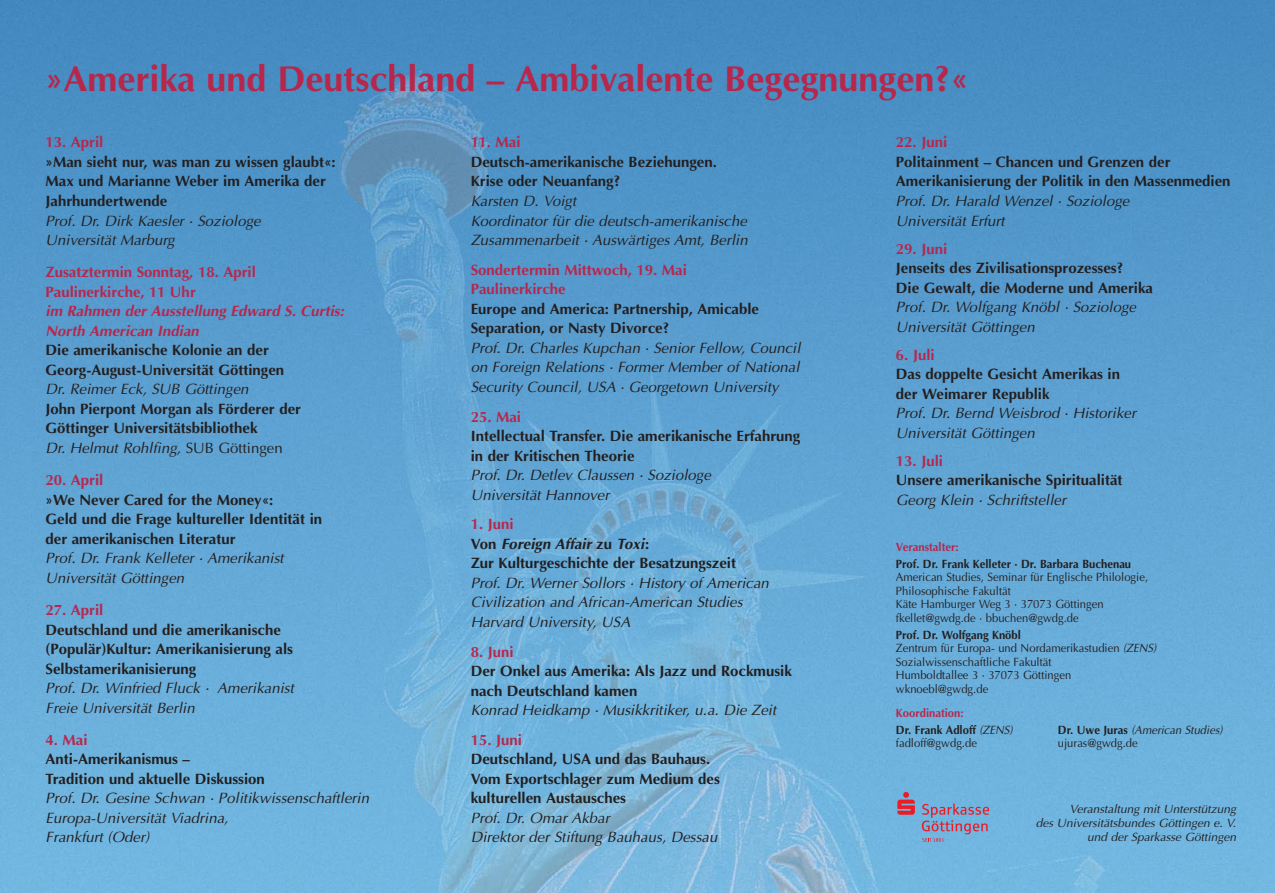
<style>
.page{position:relative;width:1275px;height:893px;background:#fff}
.page>*{position:absolute;margin:0;border:0;box-sizing:border-box;transform-origin:0 0}
.t1{font:700 36px "Optima";color:#b7274c}
.t2{font:700 15px/19.5px "Optima";color:#231f20}
.t3{font:italic 15px/19.5px "Optima";color:#231f20}
.t4{font:700 15px/19.5px "Optima";color:#b7274c}
.t5{font:italic 700 15px/19.5px "Optima";color:#b7274c}
.t6{font:12px/13.5px "Optima";color:#231f20;scale:.94 1}
.t7{font:italic 12px/13.6px "Optima";color:#231f20;text-align:right}
.t8{font:700 12px/16.6px "Optima";color:#231f20;scale:.94 1}
.t9{font:italic 12px "Optima";color:#231f20;scale:.94 1}
.t10{font:700 12px "Optima";color:#b7274c;scale:.94 1}
.s1{font-weight:400;font-style:italic}
.s2{font-weight:400}
.s3{color:#b7274c}
.s4{font-style:italic}
.s5{font-weight:700}
.s6{font-weight:700;font-style:normal}
</style>
<div class="page">
<img style="left:0;top:0;width:1275px;height:892px">
<svg style="left:897px;top:792px;width:18px;height:22px"></svg>
<svg style="left:922px;top:803px;width:67px;height:38px;background:#8897ba"></svg>
<h1 class="t1" style="left:46px;top:64px;width:925px">»Amerika und Deutschland – Ambivalente Begegnungen?«</h1>
<p class="t4" style="left:46px;top:134px;width:59px">13. April</p>
<p class="t2" style="left:46px;top:154px;width:292px">»Man sieht nur, was man zu wissen glaubt«:<br>Max und Marianne Weber im Amerika der<br>Jahrhundertwende</p>
<p class="t3" style="left:46px;top:212px;width:217px">Prof. Dr. Dirk Kaesler · Soziologe<br>Universität Marburg</p>
<p class="t4" style="left:46px;top:264px;width:212px">Zusatztermin Sonntag, 18. April<br>Paulinerkirche, 11 Uhr</p>
<p class="t5" style="left:46px;top:303px;width:300px">im Rahmen der Ausstellung Edward S. Curtis:<br>North American Indian</p>
<p class="t2" style="left:46px;top:342px;width:240px">Die amerikanische Kolonie an der<br>Georg-August-Universität Göttingen</p>
<p class="t3" style="left:46px;top:381px;width:205px">Dr. Reimer Eck, SUB Göttingen</p>
<p class="t2" style="left:46px;top:400px;width:257px">John Pierpont Morgan als Förderer der<br>Göttinger Universitätsbibliothek<br><span class="s1">Dr. Helmut Rohlfing,</span> <span class="s2">SUB Göttingen</span></p>
<p class="t4" style="left:46px;top:472px;width:59px">20. April</p>
<p class="t2" style="left:46px;top:491px;width:278px">»We Never Cared for the Money«:<br>Geld und die Frage kultureller Identität in der amerikanischen Literatur</p>
<p class="t3" style="left:46px;top:550px;width:240px">Prof. Dr. Frank Kelleter · Amerikanist<br>Universität Göttingen</p>
<p class="t4" style="left:46px;top:601px;width:59px">27. April</p>
<p class="t2" style="left:46px;top:621px;width:249px">Deutschland und die amerikanische (Populär)Kultur: Amerikanisierung als<br>Selbstamerikanisierung</p>
<p class="t3" style="left:46px;top:679px;width:250px">Prof. Dr. Winfried Fluck · Amerikanist<br>Freie Universität Berlin</p>
<p class="t4" style="left:46px;top:731px;width:44px">4. Mai</p>
<p class="t2" style="left:46px;top:751px;width:221px">Anti-Amerikanismus –<br>Tradition und aktuelle Diskussion</p>
<p class="t3" style="left:46px;top:790px;width:325px">Prof. Dr. Gesine Schwan · Politikwissenschaftlerin<br>Europa-Universität Viadrina,<br>Frankfurt (Oder)</p>
<p class="t4" style="left:471px;top:134px;width:51px">11. Mai</p>
<p class="t2" style="left:471px;top:154px;width:248px">Deutsch-amerikanische Beziehungen.<br>Krise oder Neuanfang?</p>
<p class="t3" style="left:471px;top:193px;width:278px">Karsten D. Voigt<br>Koordinator für die deutsch-amerikanische<br>Zusammenarbeit · Auswärtiges Amt, Berlin</p>
<p class="t4" style="left:471px;top:261px;width:218px">Sondertermin Mittwoch, 19. Mai<br>Paulinerkirche</p>
<p class="t2" style="left:471px;top:300px;width:290px">Europe and America: Partnership, Amicable<br>Separation, or Nasty Divorce?</p>
<p class="t3" style="left:471px;top:339px;width:331px;text-align:justify">Prof. Dr. Charles Kupchan · Senior Fellow, Council on Foreign Relations · Former Member of National Security Council, USA · Georgetown University</p>
<p class="t4" style="left:471px;top:408px;width:52px">25. Mai</p>
<p class="t2" style="left:471px;top:427px;width:331px">Intellectual Transfer. Die amerikanische Erfahrung in der Kritischen Theorie</p>
<p class="t3" style="left:471px;top:466px;width:242px">Prof. Dr. Detlev Claussen · Soziologe<br>Universität Hannover</p>
<p class="t2" style="left:471px;top:516px;width:267px"><span class="s3">1. Juni<br></span>Von <span class="s4">Foreign Affair</span> zu <span class="s4">Toxi</span>:<br>Zur Kulturgeschichte der Besatzungszeit</p>
<p class="t3" style="left:471px;top:574px;width:300px">Prof. Dr. Werner Sollors · History of American<br>Civilization and African-American Studies<br>Harvard University, USA</p>
<p class="t4" style="left:471px;top:643px;width:44px">8. Juni</p>
<p class="t2" style="left:471px;top:662px;width:323px">Der Onkel aus Amerika: Als Jazz und Rockmusik nach Deutschland kamen</p>
<p class="t3" style="left:471px;top:701px;width:307px">Konrad Heidkamp · Musikkritiker, u.a. Die Zeit</p>
<p class="t4" style="left:471px;top:731px;width:53px">15. Juni</p>
<p class="t2" style="left:471px;top:751px;width:251px">Deutschland, USA und das Bauhaus.<br>Vom Exportschlager zum Medium des kulturellen Austausches</p>
<p class="t3" style="left:471px;top:809px;width:248px">Prof. Dr. Omar Akbar<br>Direktor der Stiftung Bauhaus, Dessau</p>
<p class="t4" style="left:896px;top:134px;width:53px">22. Juni</p>
<p class="t2" style="left:896px;top:154px;width:336px">Politainment – Chancen und Grenzen der<br>Amerikanisierung der Politik in den Massenmedien</p>
<p class="t3" style="left:896px;top:193px;width:235px">Prof. Dr. Harald Wenzel · Soziologe<br>Universität Erfurt</p>
<p class="t4" style="left:896px;top:240px;width:53px">29. Juni</p>
<p class="t2" style="left:896px;top:260px;width:259px">Jenseits des Zivilisationsprozesses?<br>Die Gewalt, die Moderne und Amerika</p>
<p class="t3" style="left:896px;top:299px;width:242px">Prof. Dr. Wolfgang Knöbl · Soziologe<br>Universität Göttingen</p>
<p class="t4" style="left:896px;top:346px;width:40px">6. Juli</p>
<p class="t2" style="left:896px;top:366px;width:226px">Das doppelte Gesicht Amerikas in der Weimarer Republik</p>
<p class="t3" style="left:896px;top:405px;width:242px">Prof. Dr. Bernd Weisbrod · Historiker<br>Universität Göttingen</p>
<p class="t4" style="left:896px;top:452px;width:49px">13. Juli</p>
<p class="t2" style="left:896px;top:472px;width:228px">Unsere amerikanische Spiritualität</p>
<p class="t3" style="left:896px;top:491px;width:172px">Georg Klein · Schriftsteller</p>
<p class="t10" style="left:896px;top:542px;width:68px">Veranstalter:</p>
<p class="t8" style="left:896px;top:556px;width:252px">Prof. Dr. Frank Kelleter · Dr. Barbara Buchenau</p>
<p class="t6" style="left:896px;top:571px;width:270px">American Studies, Seminar für Englische Philologie, Philosophische Fakultät<br>Käte Hamburger Weg 3 · 37073 Göttingen fkellet@gwdg.de · bbuchen@gwdg.de</p>
<p class="t6" style="left:896px;top:629px;width:279px"><span class="s5">Prof. Dr. Wolfgang Knöbl<br></span>Zentrum für Europa- und Nordamerikastudien <span class="s4">(ZENS)<br></span>Sozialwissenschaftliche Fakultät<br>Humboldtallee 3 · 37073 Göttingen wknoebl@gwdg.de</p>
<p class="t8" style="left:896px;top:705px;width:126px"><span class="s3">Koordination:<br></span>Dr. Frank Adloff <span class="s1">(ZENS)</span></p>
<p class="t9" style="left:1058px;top:724px;width:177px"><span class="s6">Dr. Uwe Juras</span> (American Studies)</p>
<p class="t6" style="left:896px;top:737px;width:88px">fadloff@gwdg.de</p>
<p class="t6" style="left:1058px;top:737px;width:86px">ujuras@gwdg.de</p>
<p class="t7" style="left:1036px;top:803px;width:202px">Veranstaltung mit Unterstützung<br>des Universitätsbundes Göttingen e. V. und der Sparkasse Göttingen</p>
</div>
